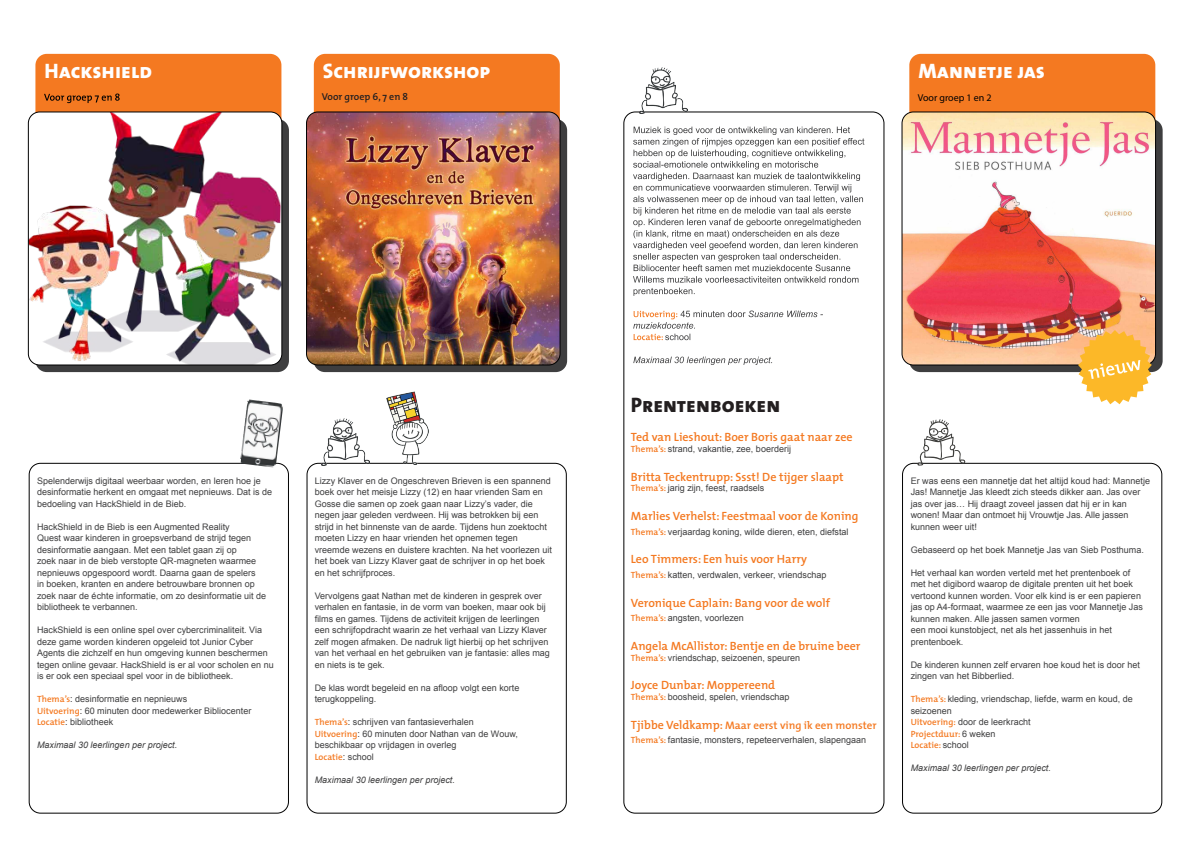
<style>
.page{position:relative;width:1191px;height:842px;background:#fff}
.page>*{position:absolute;margin:0;border:0;box-sizing:border-box;transform-origin:0 0}
.t1{font:21px "The Mix Extra Bold Caps";color:#fff}
.t2{font:21px "The Mix Extra Bold Caps";color:#231f20}
.t3{font:600 12px "The Mix";color:#f47921}
.t4{font:600 11px "The Mix";color:#f47921}
.t5{font:600 10px "The Mix";color:#231f20}
.t6{font:10px "Myriad Pro";color:#000001}
.t7{font:9px/11.5px "Arial";color:#3e3e3f}
.t8{font:italic 9px "Arial";color:#3e3e3f}
.s1{font-family:"The Mix";font-weight:600;color:#f47921}
.s2{color:#231f20}
.s3{font-size:12px}
</style>
<div class="page">
<div style="left:35px;top:54px;width:246px;height:95px;background:#f47921;border-radius:11px"></div>
<svg style="left:44px;top:94px;width:76px;height:9px"></svg>
<svg style="left:35px;top:119px;width:254px;height:253px;background:#3a3a3b"></svg>
<img style="left:28px;top:112px;width:254px;height:253px">
<div style="left:28px;top:111px;width:254px;height:254px;border:1px solid #000001;border-radius:11px"></div>
<div style="left:29px;top:463px;width:260px;height:351px;border:1px solid #000001;border-radius:11px"></div>
<svg style="left:314px;top:119px;width:253px;height:253px;background:#39393a"></svg>
<div style="left:314px;top:54px;width:246px;height:95px;background:#f47921;border-radius:11px"></div>
<img style="left:306px;top:112px;width:254px;height:253px">
<div style="left:306px;top:111px;width:254px;height:254px;border:1px solid #000001;border-radius:11px"></div>
<div style="left:306px;top:463px;width:261px;height:351px;border:1px solid #000001;border-radius:11px"></div>
<img style="left:322px;top:419px;width:48px;height:46px">
<img style="left:386px;top:391px;width:42px;height:73px">
<img style="left:240px;top:399px;width:43px;height:69px">
<svg style="left:633px;top:357px;width:139px;height:8px"></svg>
<svg style="left:633px;top:310px;width:190px;height:30px"></svg>
<svg style="left:633px;top:127px;width:231px;height:169px"></svg>
<img style="left:639px;top:67px;width:48px;height:47px">
<div style="left:909px;top:119px;width:253px;height:253px;background:#3e3e3f;border-radius:11px"></div>
<div style="left:909px;top:54px;width:246px;height:95px;background:#f47921;border-radius:11px"></div>
<img style="left:902px;top:113px;width:253px;height:252px">
<div style="left:901px;top:111px;width:255px;height:254px;border:1px solid #000001;border-radius:11px"></div>
<div style="left:902px;top:463px;width:260px;height:351px;border:1px solid #000001;border-radius:11px"></div>
<svg style="left:917px;top:419px;width:48px;height:47px"></svg>
<svg style="left:1078px;top:330px;width:73px;height:74px;background:#fac45e"></svg>
<p class="t1" style="left:44px;top:53px;width:109px">Hackshield</p>
<p class="t1" style="left:323px;top:53px;width:169px">Schrijfworkshop</p>
<p class="t5" style="left:322px;top:89px;width:88px">Voor groep 6, 7 en 8</p>
<p class="t1" style="left:918px;top:53px;width:128px">Mannetje jas</p>
<p class="t6" style="left:917px;top:91px;width:75px">Voor groep 1 en 2</p>
<p class="t7" style="left:37px;top:475px;width:237px">Spelenderwijs digitaal weerbaar worden, en leren hoe je desinformatie herkent en omgaat met nepnieuws. Dat is de bedoeling van HackShield in de Bieb.</p>
<p class="t7" style="left:37px;top:521px;width:231px">HackShield in de Bieb is een Augmented Reality<br>Quest waar kinderen in groepsverband de strijd tegen desinformatie aangaan. Met een tablet gaan zij op<br>zoek naar in de bieb verstopte QR-magneten waarmee nepnieuws opgespoord wordt. Daarna gaan de spelers<br>in boeken, kranten en andere betrouwbare bronnen op zoek naar de échte informatie, om zo desinformatie uit de bibliotheek te verbannen.</p>
<p class="t7" style="left:37px;top:625px;width:238px">HackShield is een online spel over cybercriminaliteit. Via deze game worden kinderen opgeleid tot Junior Cyber Agents die zichzelf en hun omgeving kunnen beschermen tegen online gevaar. HackShield is er al voor scholen en nu is er ook een speciaal spel voor in de bibliotheek.</p>
<p class="t7" style="left:37px;top:694px;width:216px"><span class="s1">Thema’s</span><span class="s2">:</span> desinformatie en nepnieuws<br><span class="s1">Uitvoering</span><span class="s2">:</span> 60 minuten door medewerker Bibliocenter<br><span class="s1">Locatie</span><span class="s2">:</span> bibliotheek</p>
<p class="t8" style="left:37px;top:739px;width:142px">Maximaal 30 leerlingen per project.</p>
<p class="t7" style="left:315px;top:475px;width:239px">Lizzy Klaver en de Ongeschreven Brieven is een spannend boek over het meisje Lizzy (12) en haar vrienden Sam en Gosse die samen op zoek gaan naar Lizzy’s vader, die negen jaar geleden verdween. Hij was betrokken bij een strijd in het binnenste van de aarde. Tijdens hun zoektocht moeten Lizzy en haar vrienden het opnemen tegen vreemde wezens en duistere krachten. Na het voorlezen uit het boek van Lizzy Klaver gaat de schrijver in op het boek en het schrijfproces.</p>
<p class="t7" style="left:315px;top:590px;width:237px">Vervolgens gaat Nathan met de kinderen in gesprek over verhalen en fantasie, in de vorm van boeken, maar ook bij films en games. Tijdens de activiteit krijgen de leerlingen een schrijfopdracht waarin ze het verhaal van Lizzy Klaver zelf mogen afmaken. De nadruk ligt hierbij op het schrijven van het verhaal en het gebruiken van je fantasie: alles mag en niets is te gek.</p>
<p class="t7" style="left:315px;top:682px;width:206px">De klas wordt begeleid en na afloop volgt een korte terugkoppeling.</p>
<p class="t7" style="left:315px;top:717px;width:205px"><span class="s1">Thema’s</span><span class="s2">:</span> schrijven van fantasieverhalen <span class="s1">Uitvoering</span><span class="s2">:</span> 60 minuten door Nathan van de Wouw, beschikbaar op vrijdagen in overleg<br><span class="s1">Locatie</span><span class="s2">:</span> school</p>
<p class="t8" style="left:315px;top:774px;width:142px">Maximaal 30 leerlingen per project.</p>
<p class="t2" style="left:631px;top:387px;width:151px">Prentenboeken</p>
<p class="t3" style="left:631px;top:427px;width:223px">Ted van Lieshout: Boer Boris gaat naar zee</p>
<p class="t7" style="left:631px;top:443px;width:162px"><span class="s1">Thema’s:</span> strand, vakantie, zee, boerderij</p>
<p class="t3" style="left:631px;top:466px;width:214px">Britta Teckentrupp: Ssst! De tijger slaapt</p>
<p class="t7" style="left:631px;top:482px;width:135px"><span class="s1">Thema’s:</span> jarig zijn, feest, raadsels</p>
<p class="t3" style="left:631px;top:506px;width:229px">Marlies Verhelst: Feestmaal voor de Koning</p>
<p class="t7" style="left:631px;top:526px;width:219px"><span class="s1">Thema’s:</span> verjaardag koning, wilde dieren, eten, diefstal</p>
<p class="t3" style="left:631px;top:549px;width:178px">Leo Timmers: Een huis voor Harry</p>
<p class="t7" style="left:631px;top:569px;width:197px"><span class="s1">Thema’s:</span> katten, verdwalen, verkeer, vriendschap</p>
<p class="t3" style="left:631px;top:592px;width:201px">Veronique Caplain: Bang voor de wolf</p>
<p class="t7" style="left:631px;top:612px;width:115px"><span class="s1">Thema’s:</span> angsten, voorlezen</p>
<p class="t3" style="left:631px;top:636px;width:231px">Angela McAllistor: Bentje en de bruine beer</p>
<p class="t7" style="left:631px;top:652px;width:171px"><span class="s1">Thema’s:</span> vriendschap, seizoenen, speuren</p>
<p class="t3" style="left:631px;top:675px;width:146px">Joyce Dunbar: Moppereend</p>
<p class="t7" style="left:631px;top:691px;width:160px"><span class="s1">Thema’s:</span> boosheid, spelen, vriendschap</p>
<p class="t4" style="left:631px;top:716px;width:247px"><span class="s3">Tjibbe Veldkamp:</span> Maar eerst ving ik een monster</p>
<p class="t7" style="left:631px;top:734px;width:237px"><span class="s1">Thema’s:</span> fantasie, monsters, repeteerverhalen, slapengaan</p>
<p class="t7" style="left:910px;top:475px;width:241px">Er was eens een mannetje dat het altijd koud had: Mannetje Jas! Mannetje Jas kleedt zich steeds dikker aan. Jas over jas over jas… Hij draagt zoveel jassen dat hij er in kan wonen! Maar dan ontmoet hij Vrouwtje Jas. Alle jassen kunnen weer uit!</p>
<p class="t7" style="left:910px;top:544px;width:235px">Gebaseerd op het boek Mannetje Jas van Sieb Posthuma.</p>
<p class="t7" style="left:910px;top:567px;width:234px">Het verhaal kan worden verteld met het prentenboek of met het digibord waarop de digitale prenten uit het boek vertoond kunnen worden. Voor elk kind is er een papieren jas op A4-formaat, waarmee ze een jas voor Mannetje Jas kunnen maken. Alle jassen samen vormen<br>een mooi kunstobject, net als het jassenhuis in het prentenboek.</p>
<p class="t7" style="left:910px;top:659px;width:231px">De kinderen kunnen zelf ervaren hoe koud het is door het zingen van het Bibberlied.</p>
<p class="t7" style="left:910px;top:694px;width:224px"><span class="s1">Thema’s:</span> kleding, vriendschap, liefde, warm en koud, de seizoenen<br><span class="s1">Uitvoering:</span> door de leerkracht<br><span class="s1">Projectduur:</span> 6 weken<br><span class="s1">Locatie:</span> school</p>
<p class="t8" style="left:910px;top:762px;width:142px">Maximaal 30 leerlingen per project.</p>
</div>
